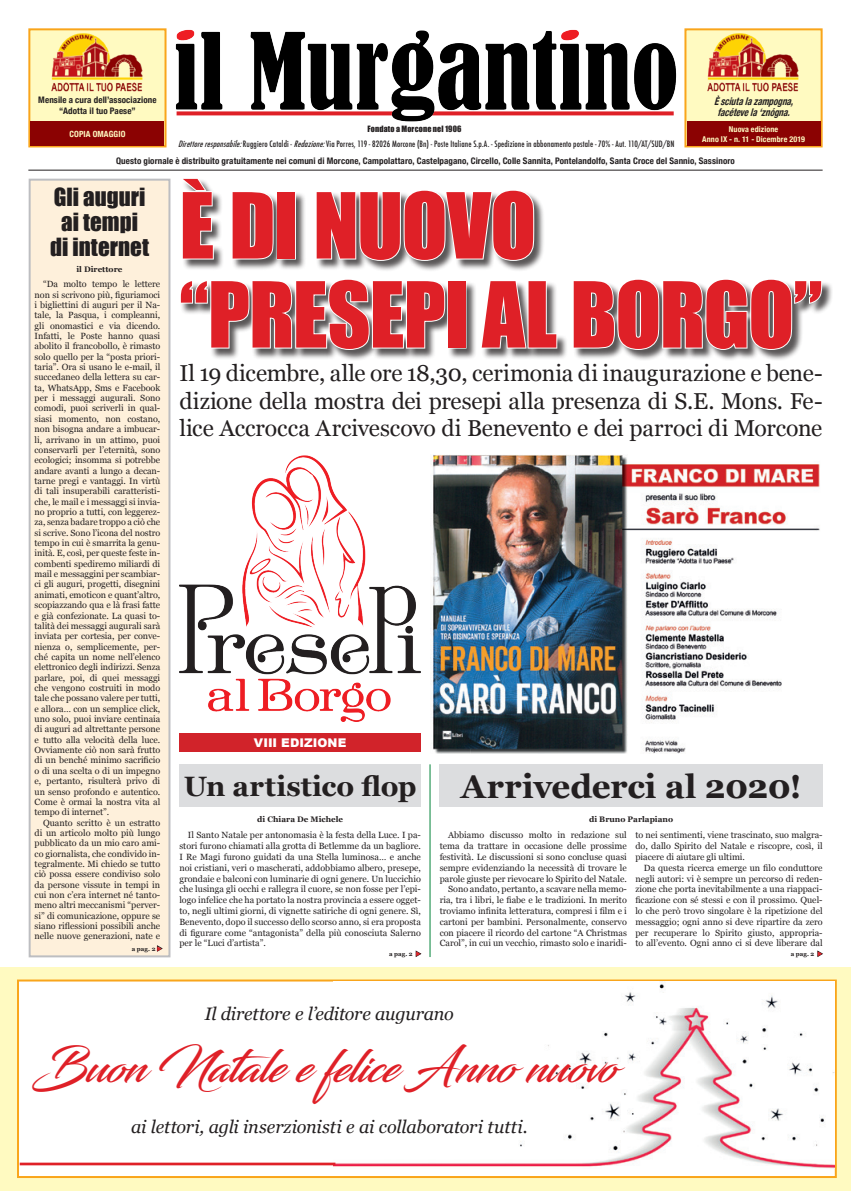
<style>
.page{position:relative;width:851px;height:1191px;background:#fff}
.page>*{position:absolute;margin:0;border:0;box-sizing:border-box;transform-origin:0 0}
.t1{font:84px "Impact";letter-spacing:-.015em;color:#df2027}
.t2{font:45px "Blacksword";letter-spacing:-.015em;color:#df2027}
.t3{font:700 33px "Georgia";letter-spacing:-.01em;color:#231f20}
.t4{font:700 28px "Georgia";color:#231f20}
.t5{font:23px/27.6px "Georgia";letter-spacing:-.005em;color:#231f20;text-align:justify}
.t6{font:23px "Impact";color:#231f20}
.t7{font:italic 18px "Georgia";letter-spacing:-.01em;color:#231f20}
.t8{font:900 12px "Arial";letter-spacing:.005em;color:#fff}
.t9{font:italic 700 condensed 10.6px "Helvetica Neue";color:#231f20;scale:.85 1}
.t10{font:9px/10.4px "Georgia";color:#231f20;text-align:justify}
.t11{font:700 condensed 9px "Helvetica Neue";letter-spacing:.01em;color:#231f20}
.t12{font:500 condensed 8.5px "Futura";letter-spacing:.015em;color:#231f20}
.t13{font:700 condensed 8.5px "Helvetica Neue";letter-spacing:.01em;color:#fffac1}
.t14{font:700 8px "Georgia";color:#231f20}
.t15{font:700 condensed 8px "Helvetica Neue";letter-spacing:.015em;color:#fffac1}
.t16{font:8px "Impact";letter-spacing:.02em;color:#231f20}
.t17{font:700 6px "Georgia";letter-spacing:.02em;color:#231f20}
.s1{font-style:italic}
.s2{color:#df2027}
</style>
<div class="page">
<div style="left:0;top:967px;width:850px;height:224px;background:#fffac1"></div>
<div style="left:17px;top:979px;width:819px;height:199px;background:#fff;border:2px solid #f9a51b"></div>
<img style="left:175px;top:29px;width:502px;height:93px">
<div style="left:28px;top:28px;width:138px;height:119px;background:#fffac1;border:2px solid #f9a51b"></div>
<img style="left:48px;top:29px;width:99px;height:63px">
<div style="left:31px;top:121px;width:133px;height:25px;background:#8b0202"></div>
<div style="left:684px;top:28px;width:138px;height:119px;background:#fffac1;border:2px solid #f9a51b"></div>
<img style="left:703px;top:29px;width:100px;height:63px">
<div style="left:686px;top:121px;width:134px;height:25px;background:#8b0202"></div>
<hr style="left:28px;top:170px;width:794px;height:1px;background:#231f20">
<svg style="left:415px;top:950px;width:7px;height:7px"></svg>
<div style="left:439px;top:764px;width:384px;height:43px;background:#dcdddf"></div>
<div style="left:29px;top:179px;width:141px;height:778px;background:#feefd8;border:2px solid #b6b7bb"></div>
<svg style="left:157px;top:945px;width:6px;height:7px"></svg>
<img style="left:333px;top:981px;width:501px;height:187px">
<hr style="left:20px;top:1162px;width:315px;height:3px;background:#df2027">
<svg style="left:817px;top:950px;width:6px;height:7px"></svg>
<div style="left:180px;top:178px;width:653px;height:183px;background:#231f20;opacity:.75"></div>
<svg style="left:180px;top:178px;width:35px;height:82px"></svg>
<svg style="left:230px;top:190px;width:45px;height:70px"></svg>
<div style="left:276px;top:191px;width:20px;height:68px;border:2px solid #fff"></div>
<svg style="left:314px;top:189px;width:221px;height:78px"></svg>
<svg style="left:180px;top:278px;width:266px;height:73px"></svg>
<div style="left:447px;top:280px;width:19px;height:68px;border:2px solid #fff"></div>
<svg style="left:479px;top:277px;width:79px;height:72px"></svg>
<svg style="left:571px;top:278px;width:252px;height:73px"></svg>
<div style="left:179px;top:733px;width:242px;height:18px;background:#d1232a"></div>
<hr style="left:430px;top:764px;width:1px;height:193px;background:#028339">
<div style="left:179px;top:764px;width:242px;height:43px;background:#dcdddf"></div>
<img style="left:180px;top:455px;width:240px;height:266px">
<img style="left:431px;top:455px;width:389px;height:298px">
<p class="t9" style="left:714px;top:92px;width:99px">Èsciutalazampogna,</p>
<p class="t9" style="left:717px;top:103px;width:91px">facétevela‘znógna.</p>
<p class="t15" style="left:728px;top:123px;width:51px">Nuova edizione</p>
<p class="t15" style="left:702px;top:132px;width:104px">Anno IX - n. 11 - Dicembre 2019</p>
<p class="t11" style="left:38px;top:93px;width:120px">Mensile a cura dell’associazione</p>
<p class="t11" style="left:59px;top:104px;width:78px">“Adotta il tuo Paese”</p>
<p class="t13" style="left:69px;top:127px;width:57px">COPIA OMAGGIO</p>
<p class="t16" style="left:367px;top:123px;width:95px">Fondato a Morcone nel 1906</p>
<p class="t12" style="left:178px;top:139px;width:497px"><span class="s1">Direttoreresponsabile:</span>Ruggiero Cataldi - <span class="s1">Redazione:</span>Via Porres, 119 - 82026 Morcone (Bn) - Poste Italiane S.p.A. - Spedizione in abbonamento postale - 70% - Aut. 110/AT/SUD/BN</p>
<p class="t11" style="left:116px;top:153px;width:620px">Questo giornale è distribuito gratuitamente nei comuni di Morcone, Campolattaro, Castelpagano, Circello, Colle Sannita, Pontelandolfo, Santa Croce del Sannio, Sassinoro</p>
<p class="t6" style="left:54px;top:179px;width:93px">Gli auguri</p>
<p class="t6" style="left:61px;top:204px;width:78px">ai tempi</p>
<p class="t6" style="left:50px;top:229px;width:100px">di internet</p>
<p class="t14" style="left:76px;top:263px;width:48px">il Direttore</p>
<p class="t10" style="left:35px;top:278px;width:127px;text-indent:9px">“Da molto tempo le lettere non si scrivono più, figuriamoci i bigliettini di auguri per il Na&shy;tale, la Pasqua, i compleanni, gli onomastici e via dicendo.<br>Infatti, le Poste hanno quasi abolito il francobollo, è rimasto solo quello per la “posta priori&shy;taria”. Ora si usano le e-mail, il succedaneo della lettera su car&shy;ta, WhatsApp, Sms e Facebook per i messaggi augurali. Sono comodi, puoi scriverli in qual&shy;siasi momento, non costano, non bisogna andare a imbucar&shy;li, arrivano in un attimo, puoi conservarli per l’eternità, sono ecologici; insomma si potrebbe andare avanti a lungo a decan&shy;tarne pregi e vantaggi. In virtù di tali insuperabili caratteristi&shy;che, le mail e i messaggi si invia&shy;no proprio a tutti, con leggerez&shy;za, senza badare troppo a ciò che si scrive. Sono l’icona del nostro tempo in cui è smarrita la genu&shy;inità. E, così, per queste feste in&shy;combenti spediremo miliardi di mail e messaggini per scambiar&shy;ci gli auguri, progetti, disegnini animati, emoticon e quant’altro, scopiazzando qua e là frasi fatte e già confezionate. La quasi to&shy;talità dei messaggi augurali sarà inviata per cortesia, per conve&shy;nienza o, semplicemente, per&shy;ché capita un nome nell’elenco elettronico degli indirizzi. Senza parlare, poi, di quei messaggi che vengono costruiti in modo tale che possano valere per tutti, e allora… con un semplice click, uno solo, puoi inviare centinaia di auguri ad altrettante persone e tutto alla velocità della luce.<br>Ovviamente ciò non sarà frutto di un benché minimo sacrificio o di una scelta o di un impegno e, pertanto, risulterà privo di un senso profondo e autentico.<br>Come è ormai la nostra vita al tempo di internet”.</p>
<p class="t10" style="left:35px;top:817px;width:127px;text-indent:9px">Quanto scritto è un estratto di un articolo molto più lungo pubblicato da un mio caro ami&shy;co giornalista, che condivido in&shy;tegralmente. Mi chiedo se tutto ciò possa essere condiviso solo da persone vissute in tempi in cui non c’era internet né tanto&shy;meno altri meccanismi “perver&shy;si” di comunicazione, oppure se siano riflessioni possibili anche nelle nuove generazioni, nate e</p>
<p class="t17" style="left:132px;top:944px;width:32px">a pag. 2 <span class="s2">◆</span></p>
<p class="t1" style="left:179px;top:160px;width:358px">È DI NUOVO</p>
<p class="t1" style="left:179px;top:249px;width:644px">“PRESEPI AL BORGO”</p>
<p class="t5" style="left:179px;top:358px;width:644px">Il 19 dicembre, alle ore 18,30, cerimonia di inaugurazione e bene&shy;dizione della mostra dei presepi alla presenza di S.E. Mons. Fe&shy;lice Accrocca Arcivescovo di Benevento e dei parroci di Morcone</p>
<p class="t8" style="left:254px;top:733px;width:94px">VIII EDIZIONE</p>
<p class="t4" style="left:184px;top:765px;width:234px">Un artistico flop</p>
<p class="t3" style="left:461px;top:762px;width:342px">Arrivederci al 2020!</p>
<p class="t14" style="left:257px;top:813px;width:87px">di Chiara De Michele</p>
<p class="t14" style="left:589px;top:813px;width:85px">di Bruno Parlapiano</p>
<p class="t10" style="left:179px;top:829px;width:243px;line-height:10.8px;text-indent:9px">Il Santo Natale per antonomasia è la festa della Luce. I pa&shy;stori furono chiamati alla grotta di Betlemme da un bagliore.<br>I Re Magi furono guidati da una Stella luminosa… e anche noi cristiani, veri o mascherati, addobbiamo albero, presepe, grondaie e balconi con luminarie di ogni genere. Un luccichio che lusinga gli occhi e rallegra il cuore, se non fosse per l’epi&shy;logo infelice che ha portato la nostra provincia a essere ogget&shy;to, negli ultimi giorni, di vignette satiriche di ogni genere. Sì, Benevento, dopo il successo dello scorso anno, si era proposta di figurare come “antagonista” della più conosciuta Salerno per le “Luci d’artista”.</p>
<p class="t10" style="left:439px;top:829px;width:189px;line-height:10.8px;text-indent:9px">Abbiamo discusso molto in redazione sul tema da trattare in occasione delle prossime festività. Le discussioni si sono concluse quasi sempre evidenziando la necessità di trovare le parole giuste per rievocare lo Spirito del Natale.</p>
<p class="t10" style="left:439px;top:883px;width:189px;line-height:10.8px;text-indent:9px">Sono andato, pertanto, a scavare nella memo&shy;ria, tra i libri, le fiabe e le tradizioni. In merito troviamo infinita letteratura, compresi i film e i cartoni per bambini. Personalmente, conservo con piacere il ricordo del cartone “A Christmas Carol”, in cui un vecchio, rimasto solo e inaridi-</p>
<p class="t10" style="left:635px;top:829px;width:189px;line-height:10.8px">to nei sentimenti, viene trascinato, suo malgra&shy;do, dallo Spirito del Natale e riscopre, così, il piacere di aiutare gli ultimi.</p>
<p class="t10" style="left:635px;top:862px;width:189px;line-height:10.8px;text-indent:9px">Da questa ricerca emerge un filo conduttore negli autori: vi è sempre un percorso di reden&shy;zione che porta inevitabilmente a una riappaci&shy;ficazione con sé stessi e con il prossimo. Quel&shy;lo che però trovo singolare è la ripetizione del messaggio; ogni anno si deve ripartire da zero per recuperare lo Spirito giusto, appropria&shy;to all’evento. Ogni anno ci si deve liberare dal</p>
<p class="t17" style="left:389px;top:949px;width:33px">a pag. 2 <span class="s2">◆</span></p>
<p class="t17" style="left:790px;top:949px;width:33px">a pag. 2 <span class="s2">◆</span></p>
<p class="t7" style="left:205px;top:1001px;width:250px">Il direttore e l’editore augurano</p>
<p class="t2" style="left:32px;top:1040px;width:585px">Buon Natale e felice Anno nuovo</p>
<p class="t7" style="left:131px;top:1113px;width:398px">ai lettori, agli inserzionisti e ai collaboratori tutti.</p>
</div>
